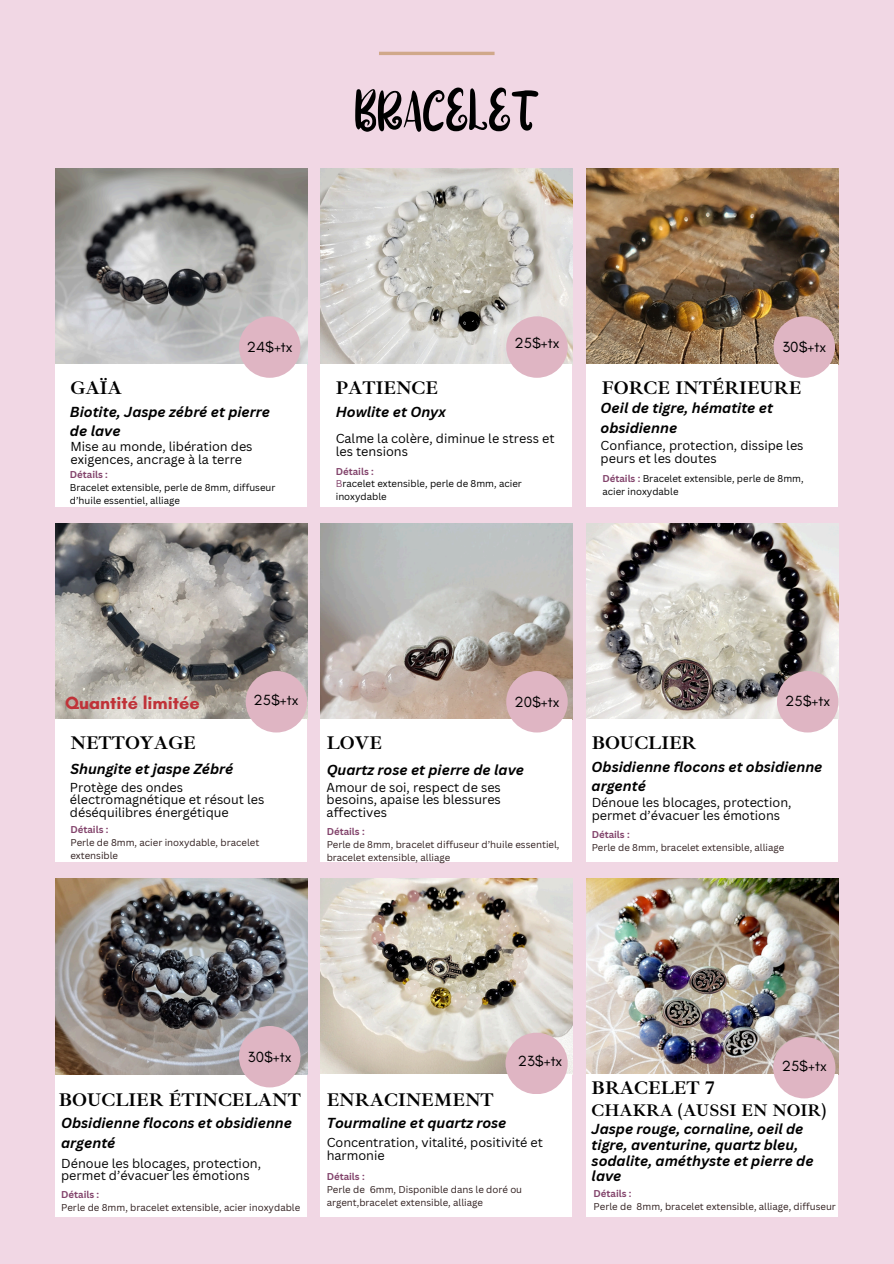
<style>
.page{position:relative;width:894px;height:1264px;background:#fff}
.page>*{position:absolute;margin:0;border:0;box-sizing:border-box;transform-origin:0 0}
.t1{font:61.5px "Pixie Ring";color:#000}
.t2{font:700 18.75px "Ibarra Real Nova";color:#000}
.t3{font:700 18px "Glacial Indifference";color:#c03238}
.t4{font:700 17.25px "Ibarra Real Nova";color:#000}
.t5{font:15px "Glacial Indifference";color:#000}
.t6{font:italic 700 14.1px/19.2px "Canva Sans";color:#000}
.t7{font:12.6px/12.6px "Canva Sans";color:#000}
.t8{font:9.6px/12.9px "Canva Sans";color:#301f1f}
.t9{font:9.6px/12.9px "Canva Sans";color:#000}
.t10{font:700 9.6px "Canva Sans";color:#82436b}
.s1{color:#82436b}
.s2{font-weight:700;color:#82436b}
</style>
<div class="page">
<div style="left:0;top:0;width:893px;height:1263px;background:#f1d7e4"></div>
<img style="left:55px;top:169px;width:252px;height:195px">
<img style="left:55px;top:523px;width:252px;height:196px">
<img style="left:55px;top:878px;width:252px;height:195px">
<img style="left:320px;top:169px;width:252px;height:195px">
<img style="left:320px;top:523px;width:252px;height:196px">
<img style="left:320px;top:878px;width:252px;height:195px">
<img style="left:586px;top:523px;width:252px;height:196px">
<img style="left:586px;top:878px;width:252px;height:196px">
<img style="left:586px;top:169px;width:252px;height:195px">
<div style="left:55px;top:364px;width:252px;height:143px;background:#fff"></div>
<div style="left:55px;top:719px;width:252px;height:142px;background:#fff"></div>
<div style="left:55px;top:1073px;width:252px;height:143px;background:#fff"></div>
<div style="left:320px;top:364px;width:252px;height:143px;background:#fff"></div>
<div style="left:320px;top:719px;width:252px;height:142px;background:#fff"></div>
<div style="left:320px;top:1073px;width:252px;height:143px;background:#fff"></div>
<div style="left:586px;top:364px;width:251px;height:143px;background:#fff"></div>
<div style="left:586px;top:719px;width:251px;height:142px;background:#fff"></div>
<div style="left:586px;top:1073px;width:251px;height:143px;background:#fff"></div>
<hr style="left:379px;top:52px;width:115px;height:3px;background:#d0a88a">
<div style="left:239px;top:316px;width:61px;height:62px;background:#dfb5c3;border-radius:50%"></div>
<div style="left:506px;top:316px;width:61px;height:62px;background:#dfb5c3;border-radius:50%"></div>
<div style="left:773px;top:316px;width:61px;height:62px;background:#dfb5c3;border-radius:50%"></div>
<div style="left:245px;top:671px;width:62px;height:61px;background:#dfb5c3;border-radius:50%"></div>
<div style="left:506px;top:671px;width:61px;height:61px;background:#dfb5c3;border-radius:50%"></div>
<div style="left:776px;top:671px;width:62px;height:61px;background:#dfb5c3;border-radius:50%"></div>
<div style="left:239px;top:1025px;width:61px;height:62px;background:#dfb5c3;border-radius:50%"></div>
<div style="left:505px;top:1032px;width:62px;height:62px;background:#dfb5c3;border-radius:50%"></div>
<div style="left:773px;top:1036px;width:62px;height:62px;background:#dfb5c3;border-radius:50%"></div>
<h4 class="t1" style="left:354px;top:75px;width:186px">BRACELET</h4>
<p class="t2" style="left:70px;top:376px;width:53px">GAÏA</p>
<h6 class="t5" style="left:247px;top:337px;width:47px">24$+tx</h6>
<p class="t5" style="left:514px;top:334px;width:46px">25$+tx</p>
<p class="t5" style="left:782px;top:337px;width:45px">30$+tx</p>
<h2 class="t2" style="left:335px;top:376px;width:104px">PATIENCE</h2>
<h2 class="t2" style="left:601px;top:376px;width:201px">FORCE INTÉRIEURE</h2>
<h6 class="t6" style="left:70px;top:401px;width:202px">Biotite, Jaspe zébré et pierre de lave</h6>
<p class="t10" style="left:70px;top:468px;width:39px">Détails :</p>
<p class="t9" style="left:70px;top:481px;width:207px">Bracelet extensible, perle de 8mm, diffuseur d’huile essentiel, alliage</p>
<h3 class="t7" style="left:70px;top:440px;width:184px">Mise au monde, libération des exigences, ancrage à la terre</h3>
<p class="t6" style="left:335px;top:401px;width:111px">Howlite et Onyx</p>
<h5 class="t7" style="left:335px;top:432px;width:220px">Calme la colère, diminue le stress et les tensions</h5>
<h5 class="t10" style="left:335px;top:464px;width:39px">Détails :</h5>
<h2 class="t9" style="left:335px;top:477px;width:187px"><span class="s1">B</span>racelet extensible, perle de 8mm, acier inoxydable</h2>
<h4 class="t6" style="left:600px;top:398px;width:174px">Oeil de tigre, hématite et obsidienne</h4>
<h6 class="t7" style="left:600px;top:439px;width:204px">Confiance, protection, dissipe les peurs et les doutes</h6>
<h2 class="t9" style="left:602px;top:472px;width:203px"><span class="s2">Détails :</span> Bracelet extensible, perle de 8mm, acier inoxydable</h2>
<p class="t3" style="left:65px;top:692px;width:136px">Quantité limitée</p>
<h5 class="t2" style="left:70px;top:731px;width:127px">NETTOYAGE</h5>
<p class="t5" style="left:253px;top:690px;width:46px">25$+tx</p>
<p class="t5" style="left:514px;top:692px;width:47px">20$+tx</p>
<p class="t5" style="left:785px;top:692px;width:46px">25$+tx</p>
<h4 class="t2" style="left:326px;top:731px;width:57px">LOVE</h4>
<p class="t2" style="left:591px;top:731px;width:106px">BOUCLIER</p>
<h4 class="t6" style="left:70px;top:758px;width:165px">Shungite et jaspe Zébré</h4>
<h6 class="t7" style="left:70px;top:780px;width:196px">Protège des ondes électromagnétique et résout les déséquilibres énergétique</h6>
<p class="t7" style="left:326px;top:780px;width:176px;text-align:justify">Amour de soi, respect de ses besoins, apaise les blessures affectives</p>
<p class="t6" style="left:326px;top:759px;width:199px">Quartz rose et pierre de lave</p>
<h4 class="t10" style="left:70px;top:823px;width:39px">Détails :</h4>
<h6 class="t8" style="left:70px;top:836px;width:190px">Perle de 8mm, acier inoxydable, bracelet</h6>
<p class="t8" style="left:70px;top:849px;width:49px">extensible</p>
<p class="t10" style="left:326px;top:825px;width:39px">Détails :</p>
<p class="t8" style="left:326px;top:838px;width:234px">Perle de 8mm, bracelet diffuseur d’huile essentiel, bracelet extensible, alliage</p>
<p class="t6" style="left:591px;top:756px;width:232px">Obsidienne flocons et obsidienne argenté</p>
<p class="t7" style="left:591px;top:795px;width:201px">Dénoue les blocages, protection, permet d’évacuer les émotions</p>
<h5 class="t10" style="left:591px;top:828px;width:39px">Détails :</h5>
<h2 class="t8" style="left:591px;top:841px;width:194px">Perle de 8mm, bracelet extensible, alliage</h2>
<h5 class="t5" style="left:248px;top:1047px;width:45px">30$+tx</h5>
<h4 class="t5" style="left:518px;top:1051px;width:46px">23$+tx</h4>
<h2 class="t5" style="left:781px;top:1056px;width:46px">25$+tx</h2>
<h5 class="t2" style="left:59px;top:1087px;width:243px">BOUCLIER ÉTINCELANT</h5>
<p class="t6" style="left:61px;top:1113px;width:232px">Obsidienne flocons et obsidienne argenté</p>
<p class="t7" style="left:61px;top:1156px;width:201px">Dénoue les blocages, protection, permet d’évacuer les émotions</p>
<p class="t10" style="left:61px;top:1187px;width:39px">Détails :</p>
<p class="t8" style="left:61px;top:1200px;width:240px">Perle de 8mm, bracelet extensible, acier inoxydable</p>
<p class="t2" style="left:326px;top:1087px;width:169px">ENRACINEMENT</p>
<h5 class="t6" style="left:326px;top:1113px;width:181px">Tourmaline et quartz rose</h5>
<h5 class="t7" style="left:326px;top:1135px;width:218px">Concentration, vitalité, positivité et harmonie</h5>
<h2 class="t10" style="left:326px;top:1169px;width:39px">Détails :</h2>
<h4 class="t8" style="left:326px;top:1182px;width:197px">Perle de 6mm, Disponible dans le doré ou argent,bracelet extensible, alliage</h4>
<p class="t2" style="left:591px;top:1076px;width:124px">BRACELET 7</p>
<p class="t4" style="left:591px;top:1099px;width:236px">CHAKRA (AUSSI EN NOIR)</p>
<h6 class="t6" style="left:591px;top:1120px;width:223px;line-height:15.8px">Jaspe rouge, cornaline, oeil de tigre, aventurine, quartz bleu, sodalite, améthyste et pierre de lave</h6>
<h2 class="t10" style="left:593px;top:1186px;width:39px">Détails :</h2>
<h4 class="t8" style="left:593px;top:1199px;width:244px">Perle de 8mm, bracelet extensible, alliage, diffuseur</h4>
</div>
